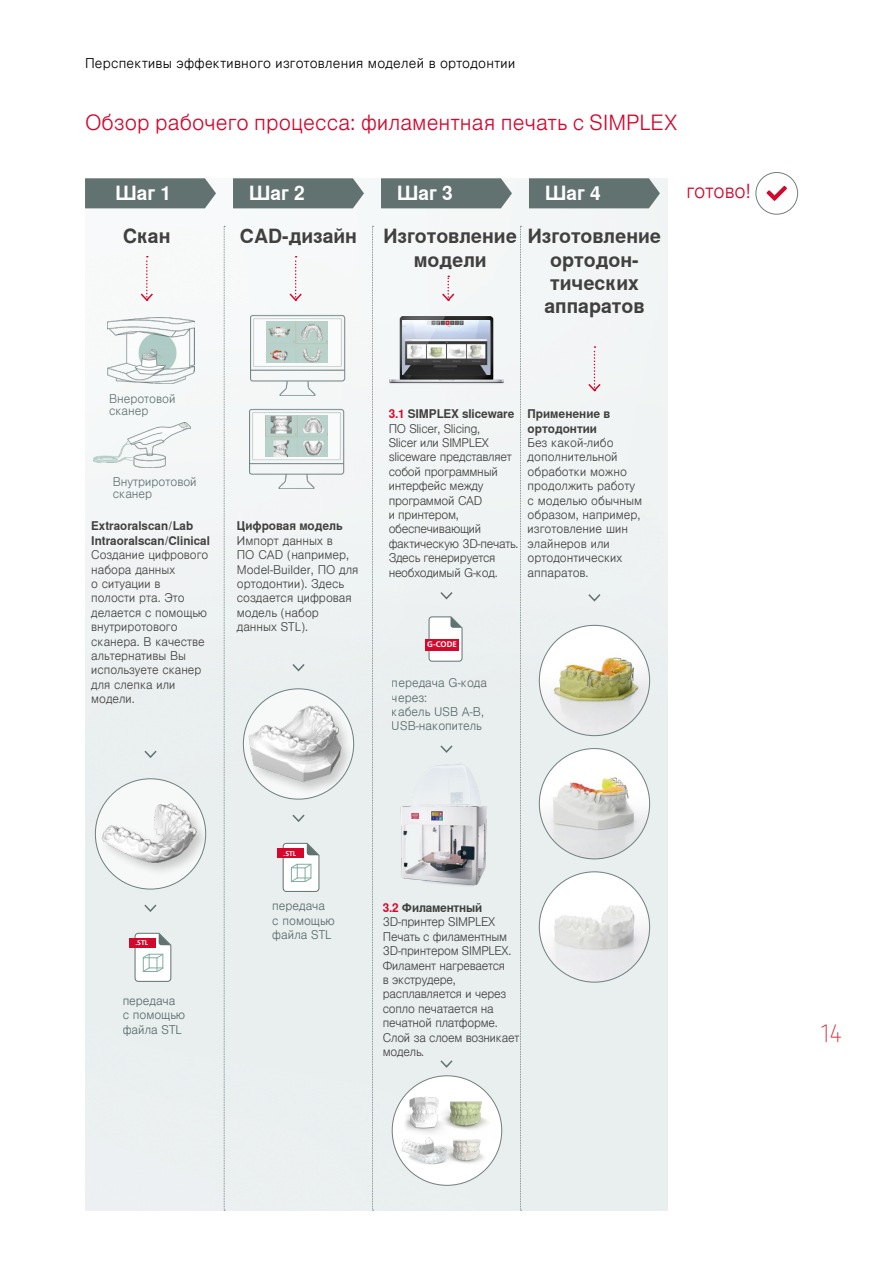
<style>
.page{position:relative;width:893px;height:1263px;background:#fff}
.page>*{position:absolute;margin:0;border:0;box-sizing:border-box;transform-origin:0 0}
.t1{font:300 24.75px "Netto Pro";color:#d9323c}
.t2{font:300 21px "Nimbus Sans Global";letter-spacing:.005em;color:#d5072d}
.t3{font:700 19.5px/23.4px "Nimbus Sans Global";color:#40403f;text-align:center}
.t4{font:700 19.5px "Nimbus Sans Global";color:#fff}
.t5{font:300 19.5px "Nimbus Sans Global";color:#d5072d}
.t6{font:300 13.5px "Nimbus Sans Global";letter-spacing:.02em;color:#000}
.t7{font:300 12px/14.4px "Nimbus Sans Global";color:#40403f}
.t8{font:300 12px/14.4px "Nimbus Sans Global";letter-spacing:-.025em;color:#40403f}
.t9{font:300 12px/14.4px "Nimbus Sans Global";letter-spacing:-.02em;color:#40403f}
.t10{font:300 12px/14.4px "Nimbus Sans Global";color:#617271}
.t11{font:700 12px/14.4px "Nimbus Sans Global";color:#40403f}
.t12{font:700 8.1px "Frutiger LT Std";color:#fff}
.t13{font:700 6.9px "Frutiger LT Std";color:#fff}
.s1{font-weight:700;color:#d5072d}
.s2{font-weight:700}
</style>
<div class="page">
<div style="left:756px;top:172px;width:42px;height:42px;border:1px solid #6f7f7e;border-radius:50%"></div>
<svg style="left:766px;top:186px;width:21px;height:15px"></svg>
<img style="left:85px;top:178px;width:583px;height:1032px">
<svg style="left:139px;top:256px;width:16px;height:46px"></svg>
<svg style="left:288px;top:256px;width:15px;height:46px"></svg>
<svg style="left:587px;top:346px;width:15px;height:47px"></svg>
<svg style="left:441px;top:276px;width:15px;height:26px"></svg>
<img style="left:93px;top:422px;width:97px;height:45px">
<img style="left:108px;top:317px;width:86px;height:67px">
<div style="left:100px;top:801px;width:106px;height:76px;background:#000;opacity:.2"></div>
<img style="left:95px;top:779px;width:111px;height:110px;border-radius:55px">
<svg style="left:85px;top:178px;width:131px;height:30px;background:#687978"></svg>
<svg style="left:233px;top:178px;width:131px;height:30px;background:#687878"></svg>
<svg style="left:381px;top:178px;width:131px;height:30px;background:#687877"></svg>
<svg style="left:529px;top:178px;width:131px;height:30px;background:#687877"></svg>
<svg style="left:224px;top:226px;width:1px;height:985px"></svg>
<svg style="left:372px;top:226px;width:1px;height:985px"></svg>
<svg style="left:520px;top:226px;width:1px;height:985px"></svg>
<div style="left:247px;top:703px;width:107px;height:93px;background:#000;opacity:.2"></div>
<img style="left:243px;top:689px;width:111px;height:110px;border-radius:55px">
<img style="left:539px;top:625px;width:111px;height:111px;border-radius:55px">
<img style="left:539px;top:748px;width:111px;height:111px;border-radius:55px">
<img style="left:539px;top:872px;width:111px;height:110px;border-radius:55px">
<svg style="left:429px;top:616px;width:34px;height:46px"></svg>
<div style="left:425px;top:639px;width:34px;height:11px;background:#d5072d"></div>
<div style="left:277px;top:848px;width:27px;height:10px;background:#d5072d"></div>
<svg style="left:283px;top:843px;width:36px;height:49px"></svg>
<div style="left:129px;top:938px;width:26px;height:10px;background:#d5072d"></div>
<svg style="left:135px;top:933px;width:36px;height:49px"></svg>
<svg style="left:439px;top:590px;width:15px;height:11px"></svg>
<svg style="left:587px;top:592px;width:15px;height:11px"></svg>
<svg style="left:143px;top:749px;width:15px;height:10px"></svg>
<svg style="left:291px;top:662px;width:15px;height:11px"></svg>
<svg style="left:291px;top:813px;width:15px;height:10px"></svg>
<svg style="left:143px;top:903px;width:15px;height:10px"></svg>
<svg style="left:439px;top:1059px;width:15px;height:10px"></svg>
<div style="left:392px;top:1076px;width:110px;height:109px;background:#fff;border-radius:50%"></div>
<img style="left:458px;top:1139px;width:33px;height:34px">
<img style="left:448px;top:1088px;width:47px;height:42px">
<img style="left:401px;top:1089px;width:47px;height:42px">
<img style="left:400px;top:1131px;width:58px;height:47px">
<svg style="left:439px;top:744px;width:15px;height:10px"></svg>
<img style="left:389px;top:316px;width:115px;height:69px">
<img style="left:441px;top:321px;width:49px;height:54px">
<svg style="left:403px;top:321px;width:38px;height:54px;background:#a0a4a7"></svg>
<img style="left:382px;top:754px;width:130px;height:149px">
<img style="left:250px;top:404px;width:108px;height:85px">
<img style="left:266px;top:415px;width:61px;height:41px">
<img style="left:250px;top:310px;width:108px;height:85px">
<img style="left:266px;top:322px;width:62px;height:41px">
<p class="t6" style="left:85px;top:53px;width:432px">Перспективы эффективного изготовления моделей в ортодонтии</p>
<h2 class="t2" style="left:85px;top:107px;width:593px">Обзор рабочего процесса: филаментная печать с SIMPLEX</h2>
<h3 class="t4" style="left:116px;top:182px;width:57px">Шаг 1</h3>
<h3 class="t4" style="left:249px;top:182px;width:57px">Шаг 2</h3>
<h3 class="t4" style="left:397px;top:182px;width:57px">Шаг 3</h3>
<h3 class="t4" style="left:545px;top:182px;width:57px">Шаг 4</h3>
<h3 class="t5" style="left:686px;top:176px;width:66px">готово!</h3>
<h3 class="t3" style="left:123px;top:225px;width:49px">Скан</h3>
<h3 class="t3" style="left:240px;top:225px;width:119px">CAD-дизайн</h3>
<h3 class="t3" style="left:384px;top:225px;width:135px">Изготовление модели</h3>
<h3 class="t3" style="left:528px;top:225px;width:135px">Изготовление ортодон&shy;тических аппаратов</h3>
<p class="t10" style="left:109px;top:392px;width:68px;line-height:12.3px">Внеротовой сканер</p>
<p class="t10" style="left:113px;top:475px;width:86px;line-height:12.3px">Внутриротовой сканер</p>
<p class="t11" style="left:91px;top:519px;width:120px">Extraoralscan/Lab<br>Intraoralscan/Clinical</p>
<p class="t7" style="left:91px;top:547px;width:119px">Создание цифрового набора данных<br>о ситуации в<br>полости рта. Это делается с помощью внутриротового сканера. В качестве альтернативы Вы используете сканер для слепка или модели.</p>
<p class="t11" style="left:237px;top:519px;width:108px">Цифровая модель</p>
<p class="t7" style="left:237px;top:533px;width:123px">Импорт данных в<br>ПО CAD (например,<br>Model-Builder, ПО для ортодонтии). Здесь создается цифровая модель (набор данных STL).</p>
<p class="t8" style="left:389px;top:406px;width:131px"><span class="s1">3.1</span> <span class="s2">SIMPLEX sliceware<br></span>ПО Slicer, Slicing,<br>Slicer или SIMPLEX sliceware представляет собой программный интерфейс между программой CAD<br>и принтером, обеспечивающий фактическую 3D-печать.<br>Здесь генерируется необходимый G-код.</p>
<p class="t11" style="left:528px;top:407px;width:84px">Применение в ортодонтии</p>
<p class="t7" style="left:528px;top:435px;width:116px">Без какой-либо дополнительной обработки можно продолжить работу с моделью обычным образом, например, изготовление шин элайнеров или ортодонтических аппаратов.</p>
<p class="t12" style="left:427px;top:640px;width:31px">G-CODE</p>
<p class="t10" style="left:392px;top:675px;width:97px">передача G-кода через:<br>кабель USB A-B,<br>USB-накопитель</p>
<p class="t13" style="left:135px;top:939px;width:14px">.STL</p>
<p class="t10" style="left:123px;top:993px;width:64px">передача<br>с помощью файла STL</p>
<p class="t13" style="left:283px;top:849px;width:14px">.STL</p>
<p class="t10" style="left:272px;top:898px;width:64px">передача<br>с помощью файла STL</p>
<p class="t9" style="left:383px;top:900px;width:138px"><span class="s1">3.2</span> <span class="s2">Филаментный<br></span>3D-принтер SIMPLEX<br>Печать с филаментным<br>3D-принтером SIMPLEX.<br>Филамент нагревается<br>в экструдере, расплавляется и через сопло печатается на печатной платформе.<br>Слой за слоем возникает модель.</p>
<h1 class="t1" style="left:821px;top:1018px;width:22px">14</h1>
</div>
